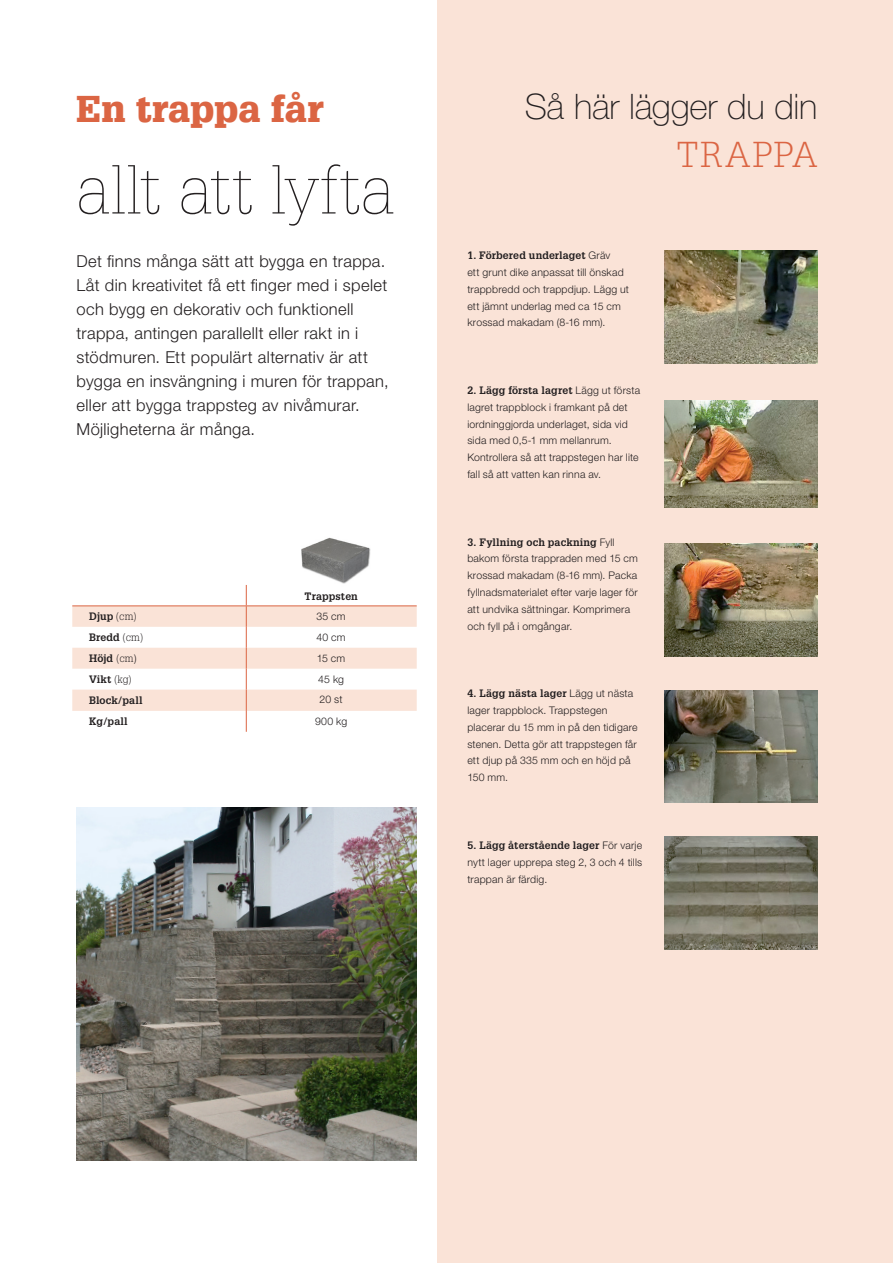
<style>
.page{position:relative;width:893px;height:1263px;background:#fff}
.page>*{position:absolute;margin:0;border:0;box-sizing:border-box;transform-origin:0 0}
.Rubrik_Glypha_stor{font:100 67.5px "Glypha";letter-spacing:-.005em;color:#231f20}
.Sidhuvud{font:900 36.45px "Glypha";color:#db6543}
.Rubrik_läggningsanv{font:100 35.25px/48px "Helvetica Neue LT Std";letter-spacing:-.01em;color:#231f20;text-align:right}
.Brödtext_Helvetica{font:300 16.5px/24px "Helvetica Neue LT Std";letter-spacing:.02em;color:#231f20}
.Brödtext_läggningsan{font:300 10.5px/16.8px "Helvetica Neue LT Std";letter-spacing:.02em;color:#231f20}
.t1{font:700 10.5px "Glypha";letter-spacing:.015em;color:#231f20}
.s1{font-family:"Glypha";font-weight:700}
.s2{font-family:"Glypha";font-weight:300;color:#db6543}
.s3{font-weight:300}
.s4{font-family:"Helvetica Neue LT Std";font-weight:300}
</style>
<div class="page">
<div style="left:438px;top:0;width:455px;height:1263px;background:#fae3d7"></div>
<img style="left:77px;top:808px;width:340px;height:353px">
<img style="left:664px;top:690px;width:153px;height:113px">
<img style="left:664px;top:837px;width:153px;height:112px">
<img style="left:664px;top:251px;width:153px;height:113px">
<img style="left:664px;top:400px;width:153px;height:107px">
<img style="left:664px;top:544px;width:153px;height:113px">
<svg style="left:72px;top:585px;width:345px;height:147px"></svg>
<img style="left:295px;top:537px;width:80px;height:52px">
<p class="Sidhuvud" style="left:77px;top:87px;width:248px">En trappa får</p>
<p class="Rubrik_Glypha_stor" style="left:77px;top:151px;width:320px">allt att lyfta</p>
<p class="Brödtext_Helvetica" style="left:77px;top:249px;width:314px">Det finns många sätt att bygga en trappa.<br>Låt din kreativitet få ett finger med i spelet och bygg en dekorativ och funktionell trappa, antingen parallellt eller rakt in i stödmuren. Ett populärt alternativ är att bygga en insvängning i muren för trappan, eller att bygga trappsteg av nivåmurar.<br>Möjligheterna är många.</p>
<p class="Brödtext_läggningsan" style="left:467px;top:247px;width:163px"><span class="s1">1. Förbered underlaget</span> Gräv<br>ett grunt dike anpassat till önskad trappbredd och trappdjup. Lägg ut ett jämnt underlag med ca 15 cm krossad makadam (8-16 mm).</p>
<p class="Rubrik_läggningsanv" style="left:525px;top:82px;width:294px">Så här lägger du din<br><span class="s2">TRAPPA</span></p>
<p class="Brödtext_läggningsan" style="left:467px;top:382px;width:174px"><span class="s1">2. Lägg första lagret</span> Lägg ut första lagret trappblock i framkant på det iordninggjorda underlaget, sida vid sida med 0,5-1 mm mellanrum.<br>Kontrollera så att trappstegen har lite fall så att vatten kan rinna av.</p>
<p class="t1" style="left:304px;top:589px;width:55px">Trappsten</p>
<p class="t1" style="left:89px;top:610px;width:49px">Djup <span class="s3">(cm)</span></p>
<p class="Brödtext_läggningsan" style="left:317px;top:607px;width:31px">35 cm</p>
<p class="t1" style="left:89px;top:631px;width:56px">Bredd <span class="s3">(cm)</span></p>
<p class="Brödtext_läggningsan" style="left:317px;top:628px;width:31px">40 cm</p>
<p class="t1" style="left:89px;top:652px;width:49px">Höjd <span class="s3">(cm</span><span class="s4">)</span></p>
<p class="Brödtext_läggningsan" style="left:317px;top:649px;width:30px">15 cm</p>
<p class="t1" style="left:89px;top:673px;width:44px">Vikt <span class="s3">(kg)</span></p>
<p class="Brödtext_läggningsan" style="left:318px;top:670px;width:27px">45 kg</p>
<p class="t1" style="left:89px;top:694px;width:55px">Block/pall</p>
<p class="Brödtext_läggningsan" style="left:320px;top:691px;width:24px">20 st</p>
<p class="t1" style="left:89px;top:715px;width:40px">Kg/pall</p>
<p class="Brödtext_läggningsan" style="left:315px;top:712px;width:34px">900 kg</p>
<p class="Brödtext_läggningsan" style="left:467px;top:533px;width:172px"><span class="s1">3. Fyllning och packning</span> Fyll bakom första trappraden med 15 cm krossad makadam (8-16 mm). Packa fyllnadsmaterialet efter varje lager för att undvika sättningar. Komprimera och fyll på i omgångar.</p>
<p class="Brödtext_läggningsan" style="left:467px;top:685px;width:172px"><span class="s1">4. Lägg nästa lager</span> Lägg ut nästa lager trappblock. Trappstegen placerar du 15 mm in på den tidigare stenen. Detta gör att trappstegen får ett djup på 335 mm och en höjd på<br>150 mm.</p>
<p class="Brödtext_läggningsan" style="left:467px;top:836px;width:176px;text-align:justify"><span class="s1">5. Lägg återstående lager</span> För varje nytt lager upprepa steg 2, 3 och 4 tills trappan är färdig.</p>
</div>
